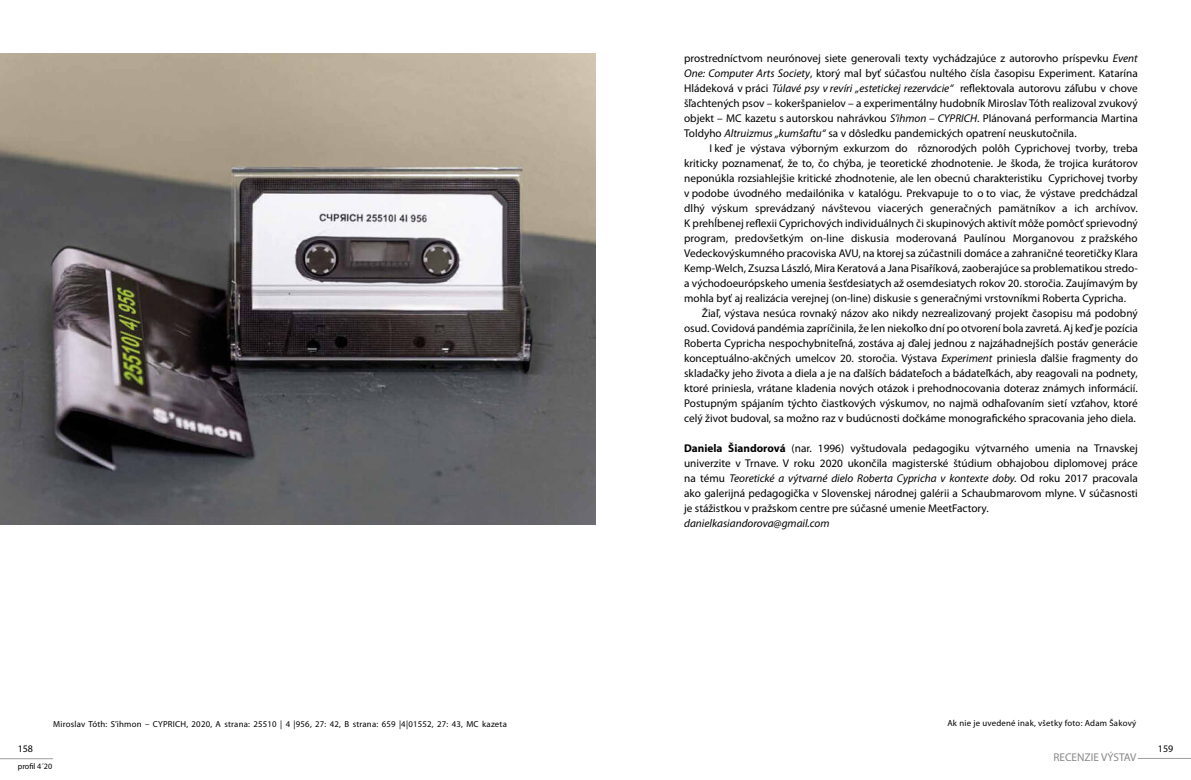
<style>
.page{position:relative;width:1191px;height:780px;background:#fff}
.page>*{position:absolute;margin:0;border:0;box-sizing:border-box;transform-origin:0 0}
.t1{font:11.25px/15px "Myriad Pro";color:#000;text-align:justify}
.t2{font:italic 11.25px "Myriad Pro";color:#000}
.t3{font:11.25px "Myriad Pro";color:#87888a}
.t4{font:10px "Myriad Pro";color:#000}
.t5{font:8.75px "Myriad Pro";letter-spacing:.025em;color:#000}
.t6{font:8.12px "Myriad Pro";color:#000}
.s1{font-style:italic}
.s2{font-weight:700}
</style>
<div class="page">
<hr style="left:0;top:758px;width:53px;height:1px;background:#9c9e9f">
<hr style="left:1137px;top:758px;width:54px;height:1px;background:#9c9e9f">
<img style="left:0;top:53px;width:595px;height:471px">
<p class="t1" style="left:684px;top:51px;width:455px">prostredníctvom neurónovej siete generovali texty vychádzajúce z autorovho príspevku <span class="s1">Event One: Computer Arts Society</span>, ktorý mal byť súčasťou nultého čísla časopisu Experiment. Katarína Hládeková v práci <span class="s1">Túlavé psy v revíri „estetickej rezervácie“</span> reflektovala autorovu záľubu v chove šľachtených psov – kokeršpanielov – a experimentálny hudobník Miroslav Tóth realizoval zvukový objekt – MC kazetu s autorskou nahrávkou <span class="s1">S’ihmon – CYPRICH</span>. Plánovaná performancia Martina Toldyho <span class="s1">Altruizmus „kumšaftu“</span> sa v dôsledku pandemických opatrení neuskutočnila.</p>
<p class="t1" style="left:684px;top:141px;width:455px;text-indent:25px">I keď je výstava výborným exkurzom do rôznorodých polôh Cyprichovej tvorby, treba kriticky poznamenať, že to, čo chýba, je teoretické zhodnotenie. Je škoda, že trojica kurátorov neponúkla rozsiahlejšie kritické zhodnotenie, ale len obecnú charakteristiku Cyprichovej tvorby v podobe úvodného medailónika v katalógu. Prekvapuje to o to viac, že výstave predchádzal dlhý výskum sprevádzaný návštevou viacerých generačných pamätníkov a ich archívov.<br>K prehĺbenej reflexii Cyprichových individuálnych či skupinových aktivít môže pomôcť sprievodný program, predovšetkým on-line diskusia moderovaná Paulínou Morganovou z pražského Vedeckovýskumného pracoviska AVU, na ktorej sa zúčastnili domáce a zahraničné teoretičky Klara Kemp-Welch, Zsuzsa László, Mira Keratová a Jana Pisaříková, zaoberajúce sa problematikou stredo&shy;a východoeurópskeho umenia šesťdesiatych až osemdesiatych rokov 20. storočia. Zaujímavým by mohla byť aj realizácia verejnej (on-line) diskusie s generačnými vrstovníkmi Roberta Cypricha.</p>
<p class="t1" style="left:684px;top:305px;width:455px;text-indent:18px">Žiaľ, výstava nesúca rovnaký názov ako nikdy nezrealizovaný projekt časopisu má podobný osud. Covidová pandémia zapríčinila, že len niekoľko dní po otvorení bola zavretá. Aj keď je pozícia Roberta Cypricha nespochybniteľná, zostáva aj ďalej jednou z najzáhadnejších postáv generácie konceptuálno-akčných umelcov 20. storočia. Výstava <span class="s1">Experiment</span> priniesla ďalšie fragmenty do skladačky jeho života a diela a je na ďalších bádateľoch a bádateľkách, aby reagovali na podnety, ktoré priniesla, vrátane kladenia nových otázok i prehodnocovania doteraz známych informácií.<br>Postupným spájaním týchto čiastkových výskumov, no najmä odhaľovaním sietí vzťahov, ktoré celý život budoval, sa možno raz v budúcnosti dočkáme monografického spracovania jeho diela.</p>
<p class="t1" style="left:684px;top:440px;width:455px"><span class="s2">Daniela Šiandorová</span> (nar. 1996) vyštudovala pedagogiku výtvarného umenia na Trnavskej univerzite v Trnave. V roku 2020 ukončila magisterské štúdium obhajobou diplomovej práce na tému <span class="s1">Teoretické a výtvarné dielo Roberta Cypricha v kontexte doby.</span> Od roku 2017 pracovala ako galerijná pedagogička v Slovenskej národnej galérii a Schaubmarovom mlyne. V súčasnosti je stážistkou v pražskom centre pre súčasné umenie MeetFactory.</p>
<p class="t2" style="left:684px;top:517px;width:147px">danielkasiandorova@gmail.com</p>
<p class="t5" style="left:53px;top:718px;width:455px">Miroslav Tóth: S’ihmon – CYPRICH, 2020, A strana: 25510 | 4 |956, 27: 42, B strana: 659 |4|01552, 27: 43, MC kazeta</p>
<p class="t5" style="left:947px;top:718px;width:190px">Ak nie je uvedené inak, všetky foto: Adam Šakový</p>
<p class="t4" style="left:18px;top:742px;width:17px">158</p>
<p class="t4" style="left:1157px;top:742px;width:17px">159</p>
<p class="t6" style="left:18px;top:761px;width:36px">profil 4´20</p>
<p class="t3" style="left:1053px;top:751px;width:84px">RECENZIE VÝSTAV</p>
</div>
